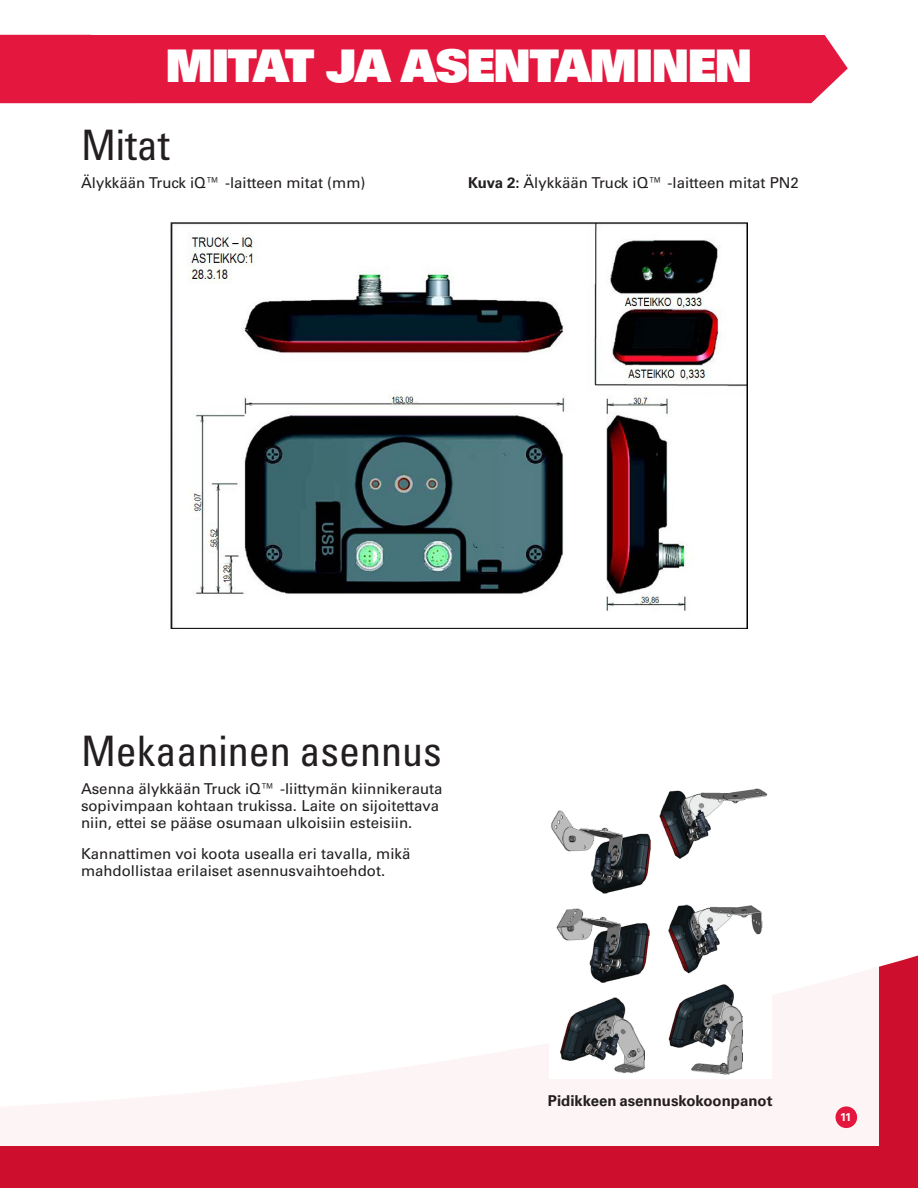
<style>
.page{position:relative;width:918px;height:1188px;background:#fff}
.page>*{position:absolute;margin:0;border:0;box-sizing:border-box;transform-origin:0 0}
.t1{font:45px "Univers LT Pro 85 X Black";letter-spacing:-.03em;color:#fff}
.Labels{font:condensed 42px "Univers LT Pro";color:#231f20}
.Labels-2{font:15px/17.2px "Univers LT Pro 55 Roman";color:#231f20}
.Labels-3{font:700 15px "Univers LT Pro 65";color:#231f20}
.t2{font:700 11.25px "Univers LT Pro 65";color:#fff}
.s1{font-family:"Univers LT Pro 65";font-weight:700}
</style>
<div class="page">
<div style="left:0;top:955px;width:918px;height:233px;background:#ce0e2d"></div>
<div style="left:0;top:857px;width:879px;height:289px;background:#fff"></div>
<div style="left:135px;top:35px;width:713px;height:68px;background:#e4183e"></div>
<div style="left:0;top:35px;width:135px;height:68px;background:#e4183e"></div>
<img style="left:551px;top:788px;width:217px;height:287px">
<img style="left:171px;top:222px;width:577px;height:407px">
<div style="left:836px;top:1106px;width:21px;height:22px;background:#e4183e;border-radius:50%"></div>
<p class="t1" style="left:166px;top:36px;width:588px">MITAT JA ASENTAMINEN</p>
<p class="Labels" style="left:81px;top:118px;width:90px">Mitat</p>
<p class="Labels-2" style="left:81px;top:174px;width:286px">Älykkään Truck iQ™ -laitteen mitat (mm)</p>
<p class="Labels-2" style="left:468px;top:174px;width:332px"><span class="s1">Kuva 2:</span> Älykkään Truck iQ™ -laitteen mitat PN2</p>
<p class="Labels" style="left:81px;top:725px;width:362px">Mekaaninen asennus</p>
<p class="Labels-2" style="left:81px;top:779px;width:363px">Asenna älykkään Truck iQ™ -liittymän kiinnikerauta sopivimpaan kohtaan trukissa. Laite on sijoitettava niin, ettei se pääse osumaan ulkoisiin esteisiin.</p>
<p class="Labels-2" style="left:81px;top:845px;width:331px">Kannattimen voi koota usealla eri tavalla, mikä mahdollistaa erilaiset asennusvaihtoehdot.</p>
<p class="Labels-3" style="left:548px;top:1090px;width:226px">Pidikkeen asennuskokoonpanot</p>
<p class="t2" style="left:840px;top:1109px;width:13px">11</p>
</div>
